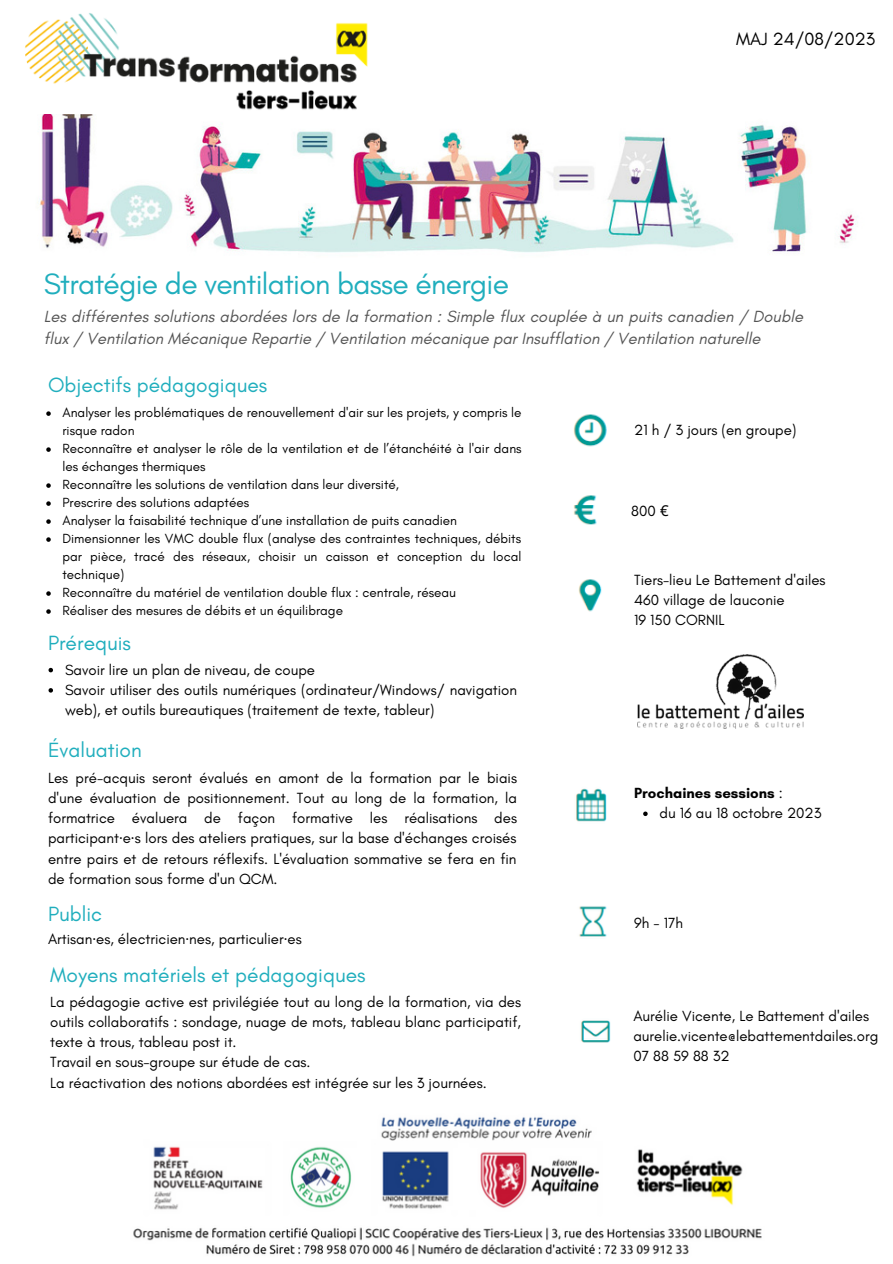
<style>
.page{position:relative;width:893px;height:1264px;background:#fff}
.page>*{position:absolute;margin:0;border:0;box-sizing:border-box;transform-origin:0 0}
.t1{font:30px "Glacial Indifference";letter-spacing:-.025em;color:#20aebd}
.t2{font:21px "Glacial Indifference";color:#20aebd}
.t3{font:18px "Glacial Indifference";color:#000}
.t4{font:italic 16.5px/22.5px "Glacial Indifference";color:#545454}
.t5{font:15px/20.2px "Glacial Indifference";color:#000;text-align:justify}
.t6{font:700 15px "Glacial Indifference";color:#000}
.t7{font:13.5px/18px "Glacial Indifference";color:#000}
.s1{font-family:"Liberation Serif"}
.s2{font-family:"Noto Sans"}
.s3{font-weight:400}
</style>
<div class="page">
<img style="left:25px;top:13px;width:343px;height:97px">
<img style="left:37px;top:114px;width:819px;height:139px">
<img style="left:581px;top:1020px;width:30px;height:23px">
<img style="left:575px;top:788px;width:32px;height:34px">
<img style="left:579px;top:906px;width:28px;height:31px">
<img style="left:573px;top:495px;width:24px;height:30px">
<img style="left:578px;top:579px;width:24px;height:33px">
<img style="left:573px;top:414px;width:34px;height:33px">
<img style="left:637px;top:655px;width:166px;height:73px">
<svg style="left:46px;top:411px;width:5px;height:5px"></svg>
<svg style="left:46px;top:447px;width:5px;height:5px"></svg>
<svg style="left:46px;top:483px;width:5px;height:5px"></svg>
<svg style="left:46px;top:501px;width:5px;height:5px"></svg>
<svg style="left:46px;top:519px;width:5px;height:5px"></svg>
<svg style="left:46px;top:537px;width:5px;height:5px"></svg>
<svg style="left:46px;top:591px;width:5px;height:5px"></svg>
<svg style="left:46px;top:609px;width:5px;height:5px"></svg>
<svg style="left:48px;top:668px;width:5px;height:4px"></svg>
<svg style="left:48px;top:688px;width:5px;height:4px"></svg>
<svg style="left:643px;top:811px;width:4px;height:5px"></svg>
<img style="left:133px;top:1117px;width:629px;height:140px">
<p class="t1" style="left:44px;top:265px;width:466px">Stratégie de ventilation basse énergie</p>
<p class="t3" style="left:736px;top:28px;width:140px">MAJ 24/08/2023</p>
<p class="t4" style="left:44px;top:305px;width:760px">Les différentes solutions abordées lors de la formation : Simple flux couplée à un puits canadien / Double flux / Ventilation Mécanique Repartie / Ventilation mécanique par Insufflation / Ventilation naturelle</p>
<p class="t2" style="left:48px;top:372px;width:221px">Objectifs pédagogiques</p>
<p class="t7" style="left:62px;top:403px;width:460px">Analyser les problématiques de renouvellement d'air sur les projets, y compris le risque radon</p>
<p class="t7" style="left:62px;top:439px;width:460px">Reconnaître et analyser le rôle de la ventilation et de l’étanchéité à l'air dans les échanges thermiques</p>
<p class="t7" style="left:62px;top:475px;width:338px">Reconnaître les solutions de ventilation dans leur diversité,</p>
<p class="t7" style="left:62px;top:493px;width:188px">Prescrire des solutions adaptées</p>
<p class="t7" style="left:62px;top:511px;width:396px">Analyser la faisabilité technique d’une installation de puits canadien</p>
<p class="t7" style="left:62px;top:529px;width:460px;text-align:justify">Dimensionner les VMC double flux (analyse des contraintes techniques, débits par pièce, tracé des réseaux, choisir un caisson et conception du local technique)</p>
<p class="t7" style="left:62px;top:583px;width:395px">Reconnaître du matériel de ventilation double flux : centrale, réseau</p>
<p class="t7" style="left:62px;top:601px;width:282px">Réaliser des mesures de débits et un équilibrage</p>
<p class="t2" style="left:48px;top:630px;width:84px">Prérequis</p>
<p class="t5" style="left:65px;top:659px;width:251px">Savoir lire un plan de niveau, de coupe</p>
<p class="t5" style="left:65px;top:679px;width:453px">Savoir utiliser des outils numériques (ordinateur/Windows/ navigation web), et outils bureautiques (traitement de texte, tableur)</p>
<p class="t2" style="left:48px;top:737px;width:95px">Évaluation</p>
<p class="t5" style="left:48px;top:767px;width:470px">Les pré-acquis seront évalués en amont de la formation par le biais d'une évaluation de positionnement. Tout au long de la formation, la formatrice évaluera de façon formative les réalisations des participant<span class="s1">∙</span>e<span class="s1">∙</span>s lors des ateliers pratiques, sur la base d'échanges croisés entre pairs et de retours réflexifs. L'évaluation sommative se fera en fin de formation sous forme d'un QCM.</p>
<p class="t2" style="left:48px;top:901px;width:56px">Public</p>
<p class="t5" style="left:48px;top:928px;width:255px">Artisan<span class="s1">∙</span>es, électricien<span class="s1">∙</span>nes, particulier<span class="s1">∙</span>es</p>
<p class="t2" style="left:50px;top:962px;width:317px">Moyens matériels et pédagogiques</p>
<p class="t5" style="left:50px;top:991px;width:472px">La pédagogie active est privilégiée tout au long de la formation, via des outils collaboratifs : sondage, nuage de mots, tableau blanc participatif, texte à trous, tableau post it.</p>
<p class="t5" style="left:50px;top:1052px;width:262px">Travail en sous-groupe sur étude de cas.</p>
<p class="t5" style="left:50px;top:1072px;width:438px">La réactivation des notions abordées est intégrée sur les 3 journées.</p>
<p class="t5" style="left:634px;top:420px;width:164px">21 h / 3 jours (en groupe)</p>
<p class="t5" style="left:631px;top:500px;width:39px">800 <span class="s2">€</span></p>
<p class="t5" style="left:634px;top:569px;width:193px">Tiers-lieu Le Battement d'ailes</p>
<p class="t5" style="left:634px;top:589px;width:152px">460 village de lauconie</p>
<p class="t5" style="left:634px;top:609px;width:92px">19 150 CORNIL</p>
<p class="t6" style="left:634px;top:783px;width:150px">Prochaines sessions <span class="s3">:</span></p>
<p class="t5" style="left:659px;top:803px;width:163px">du 16 au 18 octobre 2023</p>
<p class="t5" style="left:634px;top:912px;width:50px">9h - 17h</p>
<p class="t5" style="left:633px;top:1005px;width:237px">Aurélie Vicente, Le Battement d'ailes</p>
<p class="t5" style="left:633px;top:1025px;width:246px">aurelie.vicente@lebattementdailes.org</p>
<p class="t5" style="left:633px;top:1045px;width:98px">07 88 59 88 32</p>
</div>
